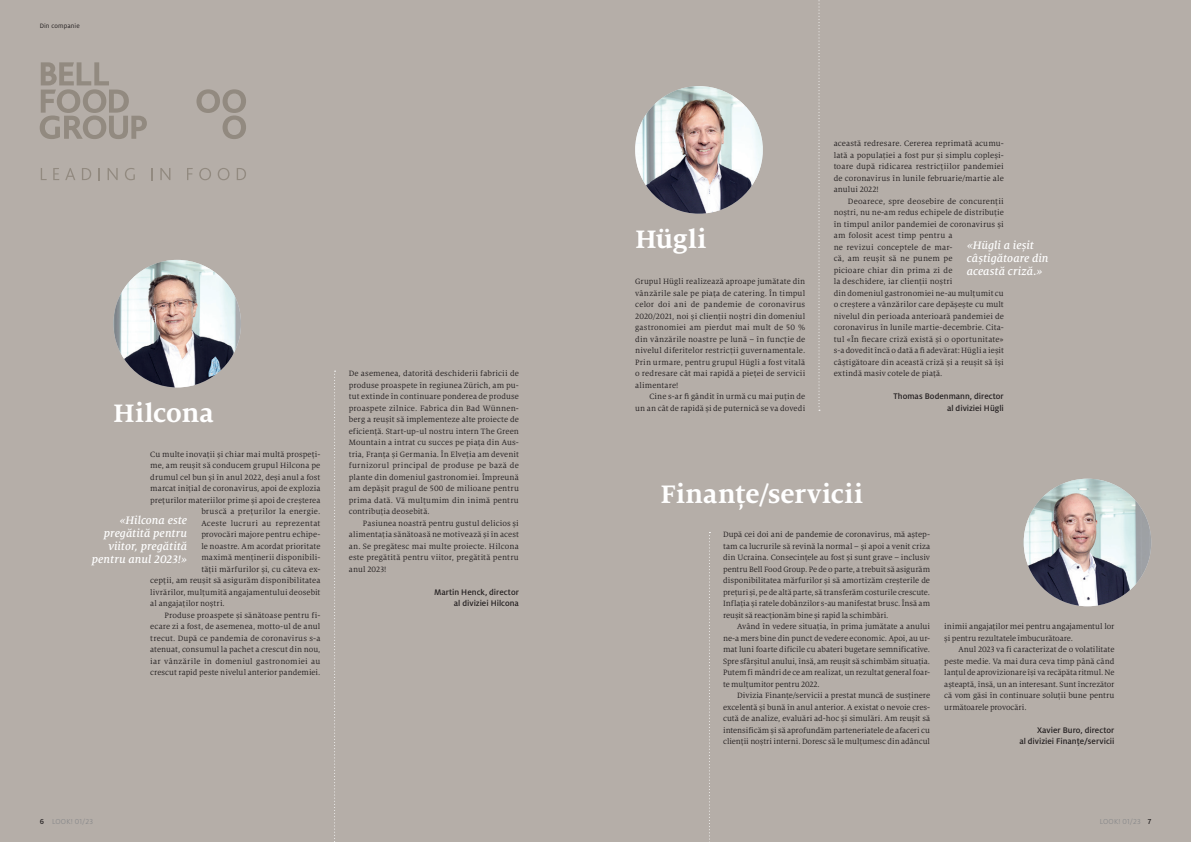
<style>
.page{position:relative;width:1191px;height:842px;background:#b5aea8}
.page>*{position:absolute;margin:0;border:0;box-sizing:border-box;transform-origin:0 0}
.t1{font:700 28px "Milo Serif Pro";letter-spacing:.005em;color:#fff}
.t2{font:italic 500 12px/13px "Milo Serif Pro";color:#fff;text-align:right}
.t3{font:500 9px/11.5px "Milo Pro";color:#231f20;text-align:right}
.t4{font:8.5px/11.5px "Milo Serif Pro";letter-spacing:.01em;color:#231f20;text-align:justify}
.t5{font:8.5px "Milo Serif Pro";letter-spacing:.03em;color:#231f20}
.t6{font:8.5px "Milo Serif Pro";letter-spacing:.035em;color:#231f20}
.t7{font:300 8px "Milo Pro";letter-spacing:.025em;color:#808285}
.t8{font:7px "Milo Pro";letter-spacing:.02em;color:#231f20}
.s1{font-weight:500;color:#231f20}
</style>
<div class="page">
<svg style="left:334px;top:371px;width:1px;height:471px"></svg>
<svg style="left:196px;top:89px;width:50px;height:50px"></svg>
<svg style="left:40px;top:62px;width:107px;height:77px"></svg>
<svg style="left:41px;top:168px;width:6px;height:12px"></svg>
<svg style="left:53px;top:168px;width:6px;height:12px"></svg>
<svg style="left:65px;top:168px;width:10px;height:12px"></svg>
<svg style="left:82px;top:168px;width:9px;height:12px"></svg>
<svg style="left:98px;top:168px;width:2px;height:12px"></svg>
<svg style="left:108px;top:168px;width:10px;height:12px"></svg>
<svg style="left:125px;top:168px;width:10px;height:12px"></svg>
<svg style="left:151px;top:168px;width:2px;height:12px"></svg>
<svg style="left:160px;top:168px;width:10px;height:12px"></svg>
<svg style="left:187px;top:168px;width:6px;height:12px"></svg>
<svg style="left:199px;top:168px;width:12px;height:12px"></svg>
<svg style="left:218px;top:168px;width:11px;height:12px"></svg>
<svg style="left:237px;top:168px;width:9px;height:12px"></svg>
<img style="left:113px;top:260px;width:128px;height:127px;border-radius:64px">
<img style="left:635px;top:86px;width:128px;height:128px;border-radius:64px">
<img style="left:1023px;top:479px;width:128px;height:127px;border-radius:64px">
<svg style="left:709px;top:532px;width:1px;height:310px"></svg>
<svg style="left:818px;top:0;width:2px;height:411px"></svg>
<p class="t8" style="left:40px;top:22px;width:42px">Din companie</p>
<h1 class="t1" style="left:114px;top:397px;width:101px">Hilcona</h1>
<p class="t4" style="left:150px;top:448px;width:172px">Cu multe inovații și chiar mai multă prospeți-</p>
<p class="t4" style="left:150px;top:460px;width:172px">me, am reușit să conducem grupul Hilcona pe</p>
<p class="t4" style="left:150px;top:471px;width:172px">drumul cel bun și în anul 2022, deși anul a fost</p>
<p class="t4" style="left:150px;top:483px;width:172px">marcat inițial de coronavirus, apoi de explozia</p>
<p class="t4" style="left:150px;top:494px;width:172px">prețurilor materiilor prime și apoi de creșterea</p>
<p class="t4" style="left:201px;top:506px;width:121px">bruscă a prețurilor la energie.</p>
<p class="t6" style="left:201px;top:518px;width:121px">Aceste lucruri au reprezentat</p>
<p class="t4" style="left:201px;top:529px;width:121px">provocări majore pentru echipe-</p>
<p class="t4" style="left:201px;top:540px;width:121px">le noastre. Am acordat prioritate</p>
<p class="t4" style="left:201px;top:552px;width:121px">maximă menținerii disponibili-</p>
<p class="t4" style="left:201px;top:563px;width:121px">tății mărfurilor și, cu câteva ex-</p>
<p class="t4" style="left:150px;top:575px;width:172px">cepții, am reușit să asigurăm disponibilitatea</p>
<p class="t4" style="left:150px;top:586px;width:172px">livrărilor, mulțumită angajamentului deosebit</p>
<p class="t4" style="left:150px;top:598px;width:76px">al angajaților noștri.</p>
<p class="t4" style="left:164px;top:609px;width:157px">Produse proaspete și sănătoase pentru fi-</p>
<p class="t4" style="left:150px;top:621px;width:172px">ecare zi a fost, de asemenea, motto-ul de anul</p>
<p class="t4" style="left:150px;top:632px;width:172px">trecut. După ce pandemia de coronavirus s-a</p>
<p class="t4" style="left:150px;top:644px;width:172px">atenuat, consumul la pachet a crescut din nou,</p>
<p class="t5" style="left:150px;top:656px;width:172px">iar vânzările în domeniul gastronomiei au</p>
<p class="t4" style="left:150px;top:667px;width:172px">crescut rapid peste nivelul anterior pandemiei.</p>
<h2 class="t2" style="left:92px;top:514px;width:97px">«Hilcona este pregătită pentru viitor, pregătită pentru anul 2023!»</h2>
<p class="t4" style="left:349px;top:368px;width:172px">De asemenea, datorită deschiderii fabricii de produse proaspete în regiunea Zürich, am pu&shy;tut extinde în continuare ponderea de produse proaspete zilnice. Fabrica din Bad Wünnen&shy;berg a reușit să implementeze alte proiecte de eficiență. Start-up-ul nostru intern The Green Mountain a intrat cu succes pe piața din Aus&shy;tria, Franța și Germania. În Elveția am devenit furnizorul principal de produse pe bază de plante din domeniul gastronomiei. Împreună am depășit pragul de 500 de milioane pentru prima dată. Vă mulțumim din inimă pentru contribuția deosebită.</p>
<p class="t4" style="left:349px;top:517px;width:172px;text-indent:14px">Pasiunea noastră pentru gustul delicios și alimentația sănătoasă ne motivează și în acest an. Se pregătesc mai multe proiecte. Hilcona este pregătită pentru viitor, pregătită pentru anul 2023!</p>
<p class="t3" style="left:434px;top:586px;width:86px">Martin Henck, director al diviziei Hilcona</p>
<h1 class="t1" style="left:635px;top:223px;width:73px">Hügli</h1>
<p class="t4" style="left:635px;top:276px;width:172px">Grupul Hügli realizează aproape jumătate din vânzările sale pe piața de catering. În timpul celor doi ani de pandemie de coronavirus 2020/2021, noi și clienții noștri din domeniul gastronomiei am pierdut mai mult de 50 % din vânzările noastre pe lună – în funcție de nivelul diferitelor restricții guvernamentale.<br>Prin urmare, pentru grupul Hügli a fost vitală o redresare cât mai rapidă a pieței de servicii alimentare!</p>
<p class="t4" style="left:635px;top:391px;width:172px;text-align:right">Cine s-ar fi gândit în urmă cu mai puțin de<br>un an cât de rapidă și de puternică se va dovedi</p>
<p class="t4" style="left:833px;top:138px;width:172px">această redresare. Cererea reprimată acumu&shy;lată a populației a fost pur și simplu copleși&shy;toare după ridicarea restricțiilor pandemiei de coronavirus în lunile februarie/martie ale anului 2022!</p>
<p class="t4" style="left:833px;top:195px;width:172px;text-align:left;text-indent:14px">Deoarece, spre deosebire de concurenții noștri, nu ne-am redus echipele de distribuție în timpul anilor pandemiei de coronavirus și am folosit acest timp pentru a<br>ne revizui conceptele de mar-<br>că, am reușit să ne punem pe<br>picioare chiar din prima zi de<br>la deschidere, iar clienții noștri<br>din domeniul gastronomiei ne-au mulțumit cu o creștere a vânzărilor care depășește cu mult nivelul din perioada anterioară pandemiei de coronavirus în lunile martie-decembrie. Cita&shy;tul «În fiecare criză există și o oportunitate» s-a dovedit încă o dată a fi adevărat: Hügli a ieșit câștigătoare din această criză și a reușit să își extindă masiv cotele de piață.</p>
<p class="t3" style="left:893px;top:391px;width:112px">Thomas Bodenmann, director al diviziei Hügli</p>
<h2 class="t2" style="left:966px;top:238px;width:83px;text-align:left">«Hügli a ieșit câștigătoare din această criză.»</h2>
<h1 class="t1" style="left:660px;top:477px;width:204px">Finanțe/servicii</h1>
<p class="t4" style="left:723px;top:529px;width:208px">După cei doi ani de pandemie de coronavirus, mă aștep&shy;tam ca lucrurile să revină la normal – și apoi a venit criza din Ucraina. Consecințele au fost și sunt grave – inclusiv pentru Bell Food Group. Pe de o parte, a trebuit să asigurăm disponibilitatea mărfurilor și să amortizăm creșterile de prețuri și, pe de altă parte, să transferăm costurile crescute.<br>Inflația și ratele dobânzilor s-au manifestat brusc. Însă am reușit să reacționăm bine și rapid la schimbări.</p>
<p class="t4" style="left:723px;top:621px;width:208px;text-indent:14px">Având în vedere situația, în prima jumătate a anului ne-a mers bine din punct de vedere economic. Apoi, au ur&shy;mat luni foarte dificile cu abateri bugetare semnificative.<br>Spre sfârșitul anului, însă, am reușit să schimbăm situația.<br>Putem fi mândri de ce am realizat, un rezultat general foar&shy;te mulțumitor pentru 2022.</p>
<p class="t4" style="left:723px;top:690px;width:208px;text-indent:14px">Divizia Finanțe/servicii a prestat muncă de susținere excelentă și bună în anul anterior. A existat o nevoie cres&shy;cută de analize, evaluări ad-hoc și simulări. Am reușit să intensificăm și să aprofundăm parteneriatele de afaceri cu clienții noștri interni. Doresc să le mulțumesc din adâncul</p>
<p class="t4" style="left:944px;top:621px;width:172px">inimii angajaților mei pentru angajamentul lor și pentru rezultatele îmbucurătoare.</p>
<p class="t4" style="left:944px;top:644px;width:172px;text-indent:14px">Anul 2023 va fi caracterizat de o volatilitate peste medie. Va mai dura ceva timp până când lanțul de aprovizionare își va recăpăta ritmul. Ne așteaptă, însă, un an interesant. Sunt încrezător că vom găsi în continuare soluții bune pentru următoarele provocări.</p>
<p class="t3" style="left:1019px;top:724px;width:97px">Xavier Buro, director<br>al diviziei Finanțe/servicii</p>
<p class="t7" style="left:40px;top:817px;width:55px"><span class="s1">6</span> LOOK! 01/23</p>
<p class="t7" style="left:1099px;top:817px;width:53px">LOOK! 01/23 <span class="s1">7</span></p>
</div>
